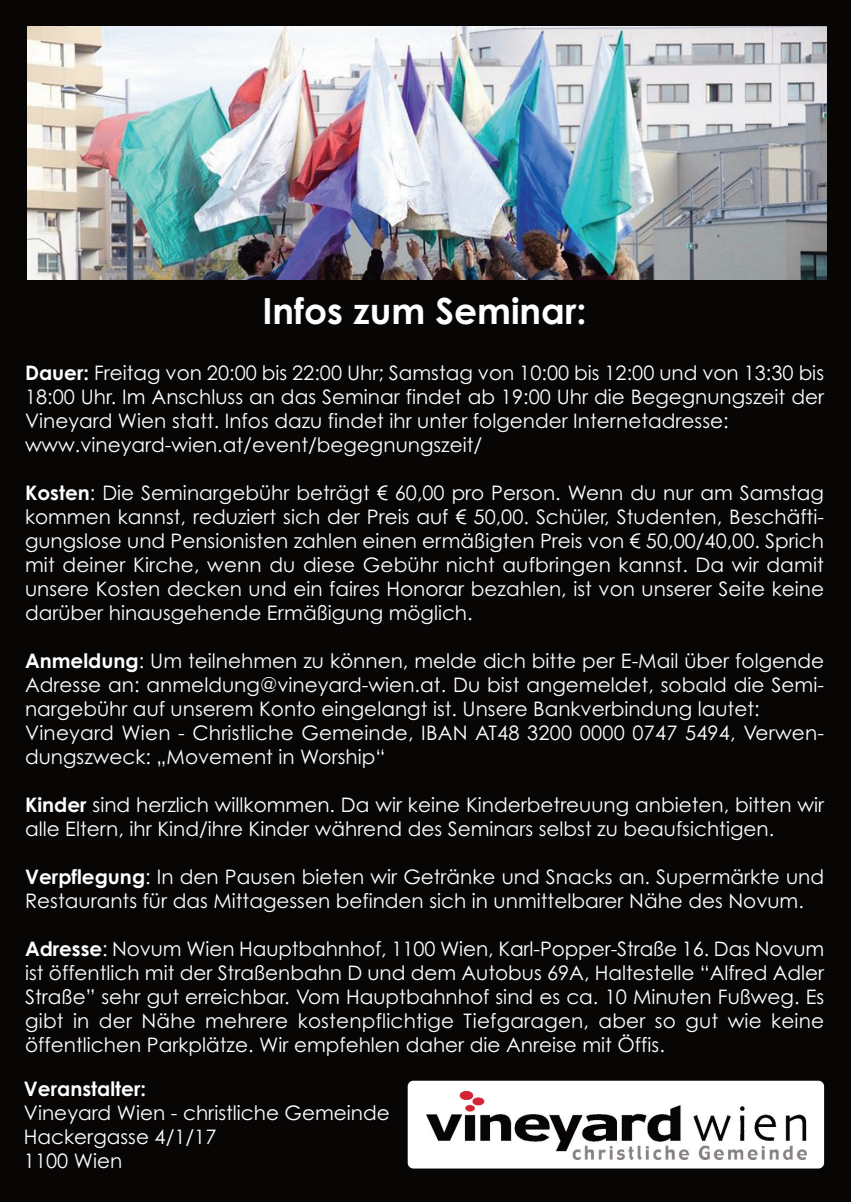
<style>
.page{position:relative;width:851px;height:1202px;background:#fff}
.page>*{position:absolute;margin:0;border:0;box-sizing:border-box;transform-origin:0 0}
.t1{font:700 36px "Century Gothic";color:#fff}
.t2{font:20px/24px "Century Gothic";color:#fff}
.t3{font:700 20px "Century Gothic";color:#fff}
.s1{font-weight:700}
</style>
<div class="page">
<div style="left:0;top:0;width:850px;height:1202px;background:#080505"></div>
<div style="left:407px;top:1081px;width:417px;height:87px;background:#fff;border-radius:6px"></div>
<img style="left:426px;top:1092px;width:380px;height:67px">
<img style="left:27px;top:26px;width:799px;height:253px">
<h1 class="t1" style="left:262px;top:291px;width:325px">Infos zum Seminar:</h1>
<p class="t2" style="left:25px;top:361px;width:800px"><span class="s1">Dauer:</span> Freitag von 20:00 bis 22:00 Uhr; Samstag von 10:00 bis 12:00 und von 13:30 bis 18:00 Uhr. Im Anschluss an das Seminar findet ab 19:00 Uhr die Begegnungszeit der Vineyard Wien statt. Infos dazu findet ihr unter folgender Internetadresse: www.vineyard-wien.at/event/begegnungszeit/</p>
<p class="t2" style="left:25px;top:481px;width:800px;text-align:justify"><span class="s1">Kosten</span>: Die Seminargebühr beträgt € 60,00 pro Person. Wenn du nur am Samstag kommen kannst, reduziert sich der Preis auf € 50,00. Schüler, Studenten, Beschäfti&shy;gungslose und Pensionisten zahlen einen ermäßigten Preis von € 50,00/40,00. Sprich mit deiner Kirche, wenn du diese Gebühr nicht aufbringen kannst. Da wir damit unsere Kosten decken und ein faires Honorar bezahlen, ist von unserer Seite keine darüber hinausgehende Ermäßigung möglich.</p>
<p class="t2" style="left:25px;top:649px;width:800px"><span class="s1">Anmeldung</span>: Um teilnehmen zu können, melde dich bitte per E-Mail über folgende Adresse an: anmeldung@vineyard-wien.at. Du bist angemeldet, sobald die Semi&shy;nargebühr auf unserem Konto eingelangt ist. Unsere Bankverbindung lautet:<br>Vineyard Wien - Christliche Gemeinde, IBAN AT48 3200 0000 0747 5494, Verwen&shy;dungszweck: „Movement in Worship“</p>
<p class="t2" style="left:25px;top:793px;width:800px"><span class="s1">Kinder</span> sind herzlich willkommen. Da wir keine Kinderbetreuung anbieten, bitten wir alle Eltern, ihr Kind/ihre Kinder während des Seminars selbst zu beaufsichtigen.</p>
<p class="t2" style="left:25px;top:865px;width:800px"><span class="s1">Verpflegung</span>: In den Pausen bieten wir Getränke und Snacks an. Supermärkte und<br>Restaurants für das Mittagessen befinden sich in unmittelbarer Nähe des Novum.</p>
<p class="t2" style="left:25px;top:937px;width:800px;text-align:justify"><span class="s1">Adresse</span>: Novum Wien Hauptbahnhof, 1100 Wien, Karl-Popper-Straße 16. Das Novum ist öffentlich mit der Straßenbahn D und dem Autobus 69A, Haltestelle “Alfred Adler Straße” sehr gut erreichbar. Vom Hauptbahnhof sind es ca. 10 Minuten Fußweg. Es gibt in der Nähe mehrere kostenpflichtige Tiefgaragen, aber so gut wie keine öffentlichen Parkplätze. Wir empfehlen daher die Anreise mit Öffis.</p>
<p class="t3" style="left:24px;top:1077px;width:123px">Veranstalter:</p>
<p class="t2" style="left:24px;top:1101px;width:367px">Vineyard Wien - christliche Gemeinde<br>Hackergasse 4/1/17<br>1100 Wien</p>
</div>
